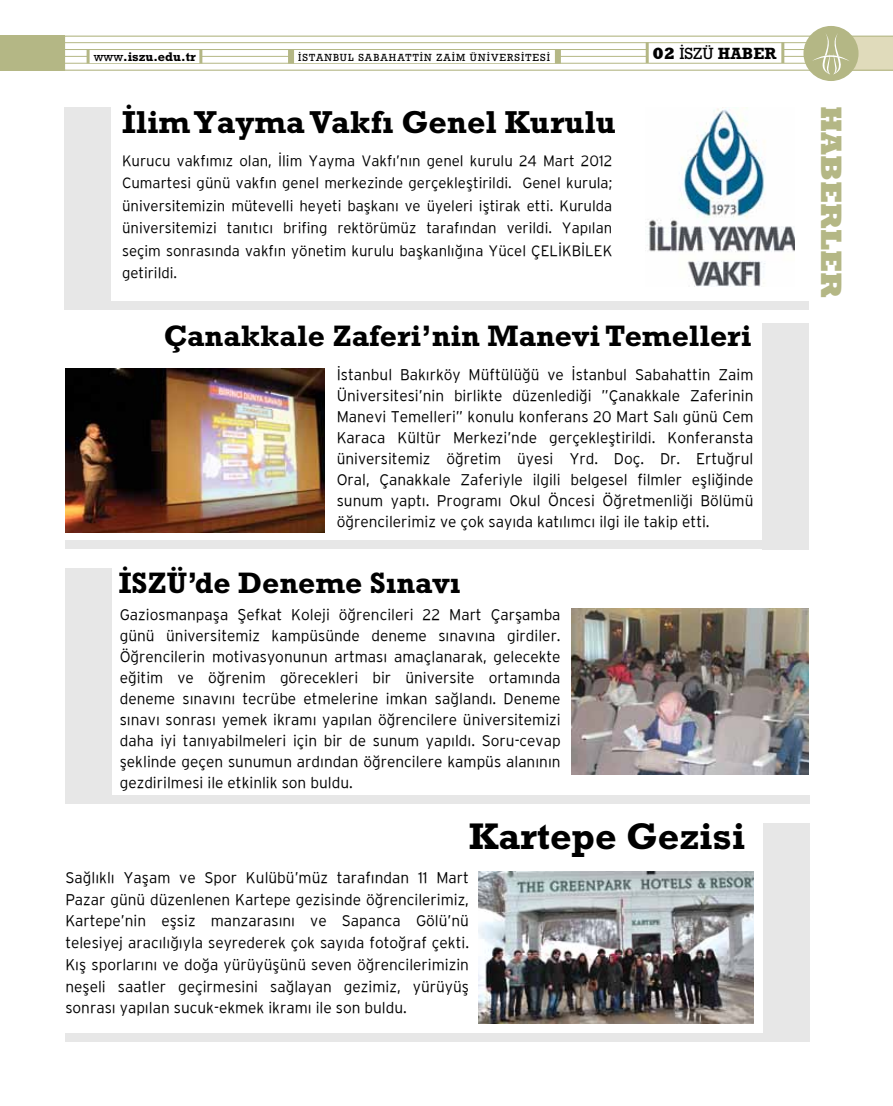
<style>
.page{position:relative;width:893px;height:1106px;background:#fff}
.page>*{position:absolute;margin:0;border:0;box-sizing:border-box;transform-origin:0 0}
.t1{font:37.65px "Rockwell Bold Tr";color:#000}
.t2{font:32.1px "Rockwell Bold Tr";color:#000}
.t3{font:30px "Rockwell Bold Tr";color:#000}
.t4{font:30px "Rockwell Extra Bold Tr";color:#b4b785}
.t5{font:16.5px "Rockwell Bold Tr";color:#000}
.t6{font:300 15.45px/21px "Interstate";color:#000;text-align:justify}
.t7{font:300 15px/22.5px "Interstate";color:#000;text-align:justify}
.t8{font:12.75px "Rockwell Bold Tr";color:#000}
.t9{font:10.5px "Rockwell Regular Tr";letter-spacing:.1em;color:#000}
.s1{font-family:"Rockwell Regular Tr"}
.s2{font-family:"Rockwell Extra Bold Tr"}
</style>
<div class="page">
<div style="left:65px;top:540px;width:740px;height:9px;background:#e7e7e7"></div>
<div style="left:65px;top:794px;width:744px;height:9px;background:#e7e7e7"></div>
<div style="left:65px;top:568px;width:47px;height:235px;background:#e7e7e7"></div>
<div style="left:65px;top:1032px;width:744px;height:9px;background:#e7e7e7"></div>
<div style="left:763px;top:823px;width:47px;height:219px;background:#e7e7e7"></div>
<div style="left:0;top:36px;width:65px;height:35px;background:#b4b785"></div>
<div style="left:803px;top:26px;width:55px;height:55px;background:#b4b785;border-radius:50%"></div>
<svg style="left:64px;top:33px;width:829px;height:42px"></svg>
<div style="left:647px;top:44px;width:136px;height:18px;background:#fff"></div>
<hr style="left:781px;top:42px;width:3px;height:21px;background:#b4b785">
<hr style="left:646px;top:42px;width:3px;height:21px;background:#b4b785">
<div style="left:88px;top:52px;width:114px;height:11px;background:#fff"></div>
<hr style="left:199px;top:49px;width:3px;height:14px;background:#b4b785">
<hr style="left:87px;top:49px;width:3px;height:14px;background:#b4b785">
<div style="left:294px;top:50px;width:264px;height:13px;background:#fff"></div>
<div style="left:555px;top:49px;width:6px;height:15px;background:#b4b785"></div>
<div style="left:288px;top:49px;width:6px;height:15px;background:#b4b785"></div>
<img style="left:478px;top:871px;width:275px;height:152px">
<img style="left:571px;top:608px;width:237px;height:167px">
<div style="left:762px;top:323px;width:47px;height:226px;background:#e7e7e7"></div>
<img style="left:65px;top:368px;width:260px;height:164px">
<img style="left:648px;top:107px;width:146px;height:179px">
<div style="left:64px;top:107px;width:47px;height:198px;background:#e7e7e7"></div>
<div style="left:64px;top:301px;width:744px;height:9px;background:#e7e7e7"></div>
<p class="t8" style="left:94px;top:49px;width:104px"><span class="s1">www</span>.iszu.edu.tr</p>
<p class="t9" style="left:298px;top:51px;width:254px">İSTANBUL SABAHATTİN ZAİM ÜNİVERSİTESİ</p>
<p class="t5" style="left:652px;top:43px;width:125px"><span class="s2">02</span> <span class="s1">İSZÜ</span> HABER</p>
<h2 class="t2" style="left:122px;top:103px;width:495px">İlim Yayma Vakfı Genel Kurulu</h2>
<p class="t7" style="left:122px;top:149px;width:492px">Kurucu vakfımız olan, İlim Yayma Vakfı’nın genel kurulu 24 Mart 2012<br>Cumartesi günü vakfın genel merkezinde gerçekleştirildi. Genel kurula; üniversitemizin mütevelli heyeti başkanı ve üyeleri iştirak etti. Kurulda üniversitemizi tanıtıcı brifing rektörümüz tarafından verildi. Yapılan seçim sonrasında vakfın yönetim kurulu başkanlığına Yücel ÇELİKBİLEK getirildi.</p>
<h3 class="t3" style="left:164px;top:318px;width:589px">Çanakkale Zaferi’nin Manevi Temelleri</h3>
<p class="t6" style="left:337px;top:364px;width:418px">İstanbul Bakırköy Müftülüğü ve İstanbul Sabahattin Zaim Üniversitesi’nin birlikte düzenlediği ”Çanakkale Zaferinin Manevi Temelleri” konulu konferans 20 Mart Salı günü Cem Karaca Kültür Merkezi’nde gerçekleştirildi. Konferansta üniversitemiz öğretim üyesi Yrd. Doç. Dr. Ertuğrul Oral, Çanakkale Zaferiyle ilgili belgesel filmler eşliğinde sunum yaptı. Programı Okul Öncesi Öğretmenliği Bölümü öğrencilerimiz ve çok sayıda katılımcı ilgi ile takip etti.</p>
<h3 class="t3" style="left:119px;top:564px;width:343px">İSZÜ’de Deneme Sınavı</h3>
<p class="t6" style="left:120px;top:603px;width:442px">Gaziosmanpaşa Şefkat Koleji öğrencileri 22 Mart Çarşamba günü üniversitemiz kampüsünde deneme sınavına girdiler.<br>Öğrencilerin motivasyonunun artması amaçlanarak, gelecekte eğitim ve öğrenim görecekleri bir üniversite ortamında deneme sınavını tecrübe etmelerine imkan sağlandı. Deneme sınavı sonrası yemek ikramı yapılan öğrencilere üniversitemizi daha iyi tanıyabilmeleri için bir de sunum yapıldı. Soru-cevap şeklinde geçen sunumun ardından öğrencilere kampüs alanının gezdirilmesi ile etkinlik son buldu.</p>
<h1 class="t1" style="left:469px;top:813px;width:278px">Kartepe Gezisi</h1>
<p class="t6" style="left:65px;top:866px;width:405px;line-height:21.8px">Sağlıklı Yaşam ve Spor Kulübü’müz tarafından 11 Mart Pazar günü düzenlenen Kartepe gezisinde öğrencilerimiz, Kartepe’nin eşsiz manzarasını ve Sapanca Gölü’nü telesiyej aracılığıyla seyrederek çok sayıda fotoğraf çekti.<br>Kış sporlarını ve doğa yürüyüşünü seven öğrencilerimizin neşeli saatler geçirmesini sağlayan gezimiz, yürüyüş sonrası yapılan sucuk-ekmek ikramı ile son buldu.</p>
<h3 class="t4" style="left:849px;top:106px;width:193px;rotate:90deg">HABERLER</h3>
</div>
